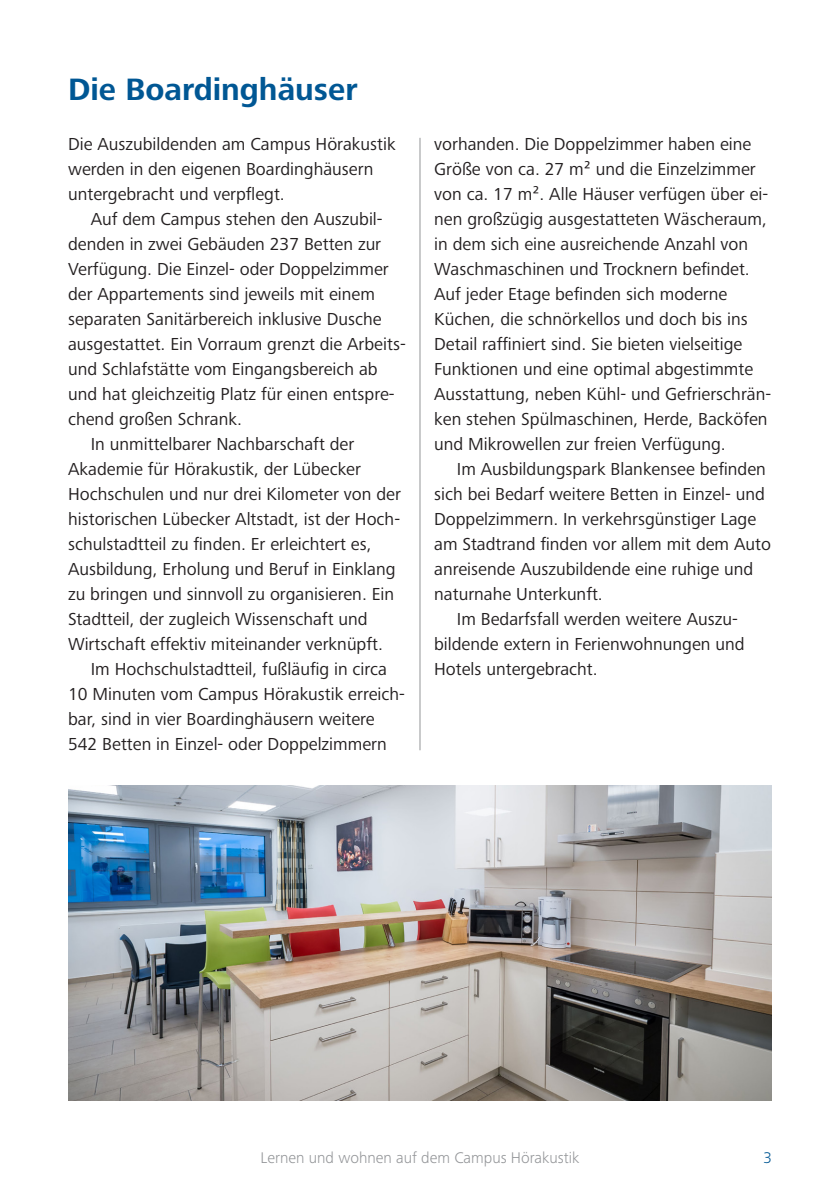
<style>
.page{position:relative;width:840px;height:1191px;background:#fff}
.page>*{position:absolute;margin:0;border:0;box-sizing:border-box;transform-origin:0 0}
.t1{font:700 32px "Frutiger Next LTW1 G";color:#005794}
.t2{font:18px/25px "Frutiger Next LTW1 G";color:#231f20}
.t3{font:300 16px "Frutiger Next LTW1 G";color:#939598}
.t4{font:300 16px "Frutiger Next LTW1 G";color:#005794}
</style>
<div class="page">
<img style="left:68px;top:785px;width:703px;height:315px">
<svg style="left:419px;top:613px;width:2px;height:138px"></svg>
<hr style="left:419px;top:138px;width:1px;height:612px;background:#939598">
<p class="t1" style="left:68px;top:71px;width:291px">Die Boardinghäuser</p>
<p class="t2" style="left:68px;top:132px;width:329px">Die Auszubildenden am Campus Hörakustik werden in den eigenen Boardinghäusern untergebracht und verpflegt.</p>
<p class="t2" style="left:68px;top:207px;width:339px;text-indent:23px">Auf dem Campus stehen den Auszubil&shy;denden in zwei Gebäuden 237 Betten zur Verfügung. Die Einzel- oder Doppelzimmer der Appartements sind jeweils mit einem separaten Sanitärbereich inklusive Dusche ausgestattet. Ein Vorraum grenzt die Arbeits&shy;und Schlafstätte vom Eingangsbereich ab und hat gleichzeitig Platz für einen entspre&shy;chend großen Schrank.</p>
<p class="t2" style="left:68px;top:432px;width:334px;text-indent:23px">In unmittelbarer Nachbarschaft der Akademie für Hörakustik, der Lübecker Hochschulen und nur drei Kilometer von der historischen Lübecker Altstadt, ist der Hoch&shy;schulstadtteil zu finden. Er erleichtert es, Ausbildung, Erholung und Beruf in Einklang zu bringen und sinnvoll zu organisieren. Ein Stadtteil, der zugleich Wissenschaft und Wirtschaft effektiv miteinander verknüpft.</p>
<p class="t2" style="left:68px;top:657px;width:338px;text-indent:23px">Im Hochschulstadtteil, fußläufig in circa 10 Minuten vom Campus Hörakustik erreich&shy;bar, sind in vier Boardinghäusern weitere 542 Betten in Einzel- oder Doppelzimmern</p>
<p class="t2" style="left:434px;top:132px;width:338px">vorhanden. Die Doppelzimmer haben eine Größe von ca. 27 m² und die Einzelzimmer von ca. 17 m². Alle Häuser verfügen über ei&shy;nen großzügig ausgestatteten Wäscheraum, in dem sich eine ausreichende Anzahl von Waschmaschinen und Trocknern befindet.<br>Auf jeder Etage befinden sich moderne Küchen, die schnörkellos und doch bis ins Detail raffiniert sind. Sie bieten vielseitige Funktionen und eine optimal abgestimmte Ausstattung, neben Kühl- und Gefrierschrän&shy;ken stehen Spülmaschinen, Herde, Backöfen und Mikrowellen zur freien Verfügung.</p>
<p class="t2" style="left:434px;top:457px;width:338px;text-indent:23px">Im Ausbildungspark Blankensee befinden sich bei Bedarf weitere Betten in Einzel- und Doppelzimmern. In verkehrsgünstiger Lage am Stadtrand finden vor allem mit dem Auto anreisende Auszubildende eine ruhige und naturnahe Unterkunft.</p>
<p class="t2" style="left:434px;top:607px;width:312px;text-indent:23px">Im Bedarfsfall werden weitere Auszu&shy;bildende extern in Ferienwohnungen und<br>Hotels untergebracht.</p>
<p class="t3" style="left:260px;top:1148px;width:320px">Lernen und wohnen auf dem Campus Hörakustik</p>
<p class="t4" style="left:763px;top:1148px;width:10px">3</p>
</div>
